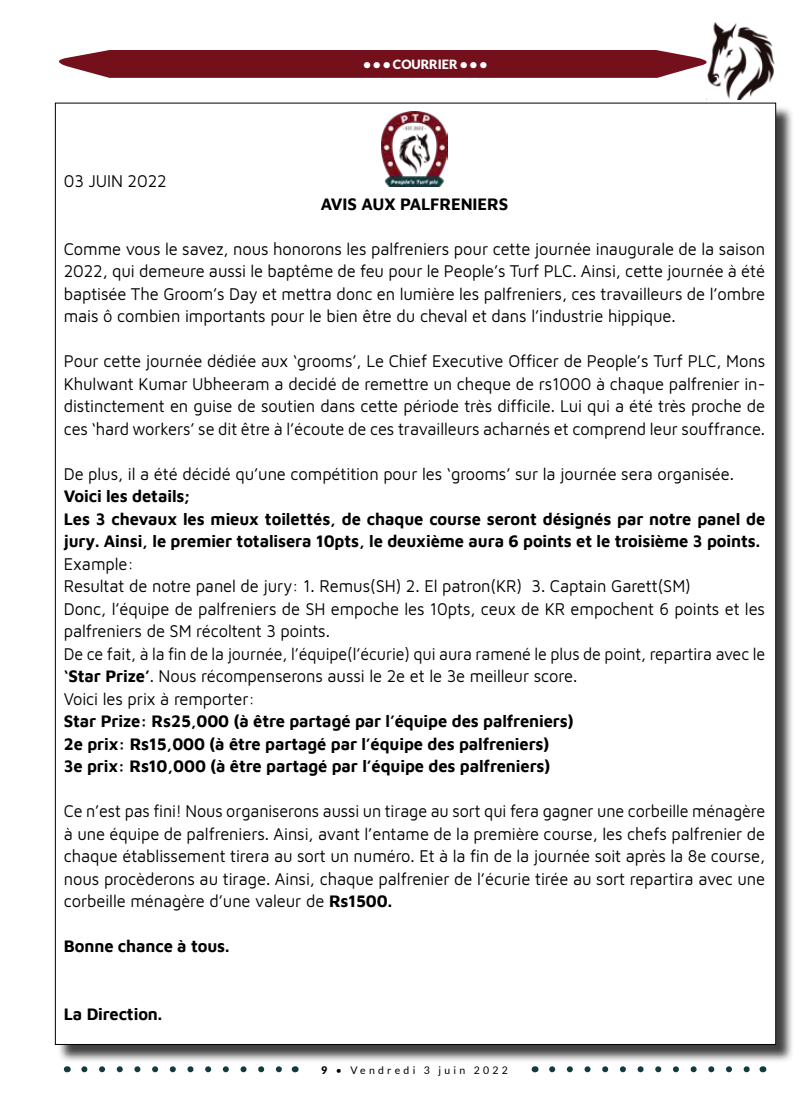
<style>
.page{position:relative;width:808px;height:1106px;background:#fff}
.page>*{position:absolute;margin:0;border:0;box-sizing:border-box;transform-origin:0 0}
.t1{font:17.55px/22.5px "Maven Pro";letter-spacing:-.005em;color:#000;text-align:justify;scale:.94 1}
.t2{font:700 17.55px/22.5px "Maven Pro";letter-spacing:-.005em;color:#000;scale:.94 1}
.t3{font:17.55px/22.5px "Maven Pro";letter-spacing:-.005em;color:#000;text-align:justify;scale:.92 1}
.t4{font:900 12.75px "Lato";color:#fff}
.t5{font:10.5px "Lato";letter-spacing:.31em;color:#000}
.s1{font-weight:700}
.s2{font-weight:900}
</style>
<div class="page">
<svg style="left:59px;top:50px;width:648px;height:28px;background:#7d202c"></svg>
<img style="left:707px;top:22px;width:67px;height:78px">
<svg style="left:84px;top:1066px;width:198px;height:6px"></svg>
<svg style="left:552px;top:1066px;width:198px;height:6px"></svg>
<div style="left:57px;top:105px;width:738px;height:958px;background:#000;opacity:.75"></div>
<div style="left:55px;top:103px;width:721px;height:941px;background:#fff"></div>
<img style="left:381px;top:111px;width:67px;height:76px">
<p class="t1" style="left:64px;top:169px;width:111px">03 JUIN 2022</p>
<p class="t4" style="left:363px;top:57px;width:125px">• • • COURRIER • • •</p>
<p class="t2" style="left:321px;top:191px;width:201px">AVIS AUX PALFRENIERS</p>
<p class="t1" style="left:64px;top:236px;width:748px">Comme vous le savez, nous honorons les palfreniers pour cette journée inaugurale de la saison 2022, qui demeure aussi le baptême de feu pour le People’s Turf PLC. Ainsi, cette journée à été baptisée The Groom’s Day et mettra donc en lumière les palfreniers, ces travailleurs de l’ombre mais ô combien importants pour le bien être du cheval et dans l’industrie hippique.</p>
<p class="t1" style="left:64px;top:349px;width:748px">Pour cette journée dédiée aux ‘grooms’, Le Chief Executive Officer de People’s Turf PLC, Mons Khulwant Kumar Ubheeram a decidé de remettre un cheque de rs1000 à chaque palfrenier in&shy;distinctement en guise de soutien dans cette période très difficile. Lui qui a été très proche de ces ‘hard workers’ se dit être à l’écoute de ces travailleurs acharnés et comprend leur souffrance.</p>
<p class="t1" style="left:64px;top:461px;width:714px">De plus, il a été décidé qu’une compétition pour les ‘grooms’ sur la journée sera organisée.</p>
<p class="t2" style="left:64px;top:483px;width:748px">Voici les details;<br>Les 3 chevaux les mieux toilettés, de chaque course seront désignés par notre panel de jury. Ainsi, le premier totalisera 10pts, le deuxième aura 6 points et le troisième 3 points.</p>
<p class="t1" style="left:64px;top:551px;width:748px;text-align:left">Example:<br>Resultat de notre panel de jury: 1. Remus(SH) 2. El patron(KR) 3. Captain Garett(SM)<br>Donc, l’équipe de palfreniers de SH empoche les 10pts, ceux de KR empochent 6 points et les palfreniers de SM récoltent 3 points.<br>De ce fait, à la fin de la journée, l’équipe(l’écurie) qui aura ramené le plus de point, repartira avec le <span class="s1">‘Star Prize’</span>. Nous récompenserons aussi le 2e et le 3e meilleur score.<br>Voici les prix à remporter:</p>
<p class="t2" style="left:64px;top:708px;width:544px">Star Prize: Rs25,000 (à être partagé par l’équipe des palfreniers)<br>2e prix: Rs15,000 (à être partagé par l’équipe des palfreniers)<br>3e prix: Rs10,000 (à être partagé par l’équipe des palfreniers)</p>
<p class="t3" style="left:64px;top:799px;width:764px">Ce n’est pas fini! Nous organiserons aussi un tirage au sort qui fera gagner une corbeille ménagère à une équipe de palfreniers. Ainsi, avant l’entame de la première course, les chefs palfrenier de chaque établissement tirera au sort un numéro. Et à la fin de la journée soit après la 8e course, nous procèderons au tirage. Ainsi, chaque palfrenier de l’écurie tirée au sort repartira avec une corbeille ménagère d’une valeur de <span class="s1">Rs1500.</span></p>
<p class="t2" style="left:64px;top:933px;width:178px">Bonne chance à tous.</p>
<p class="t2" style="left:64px;top:1001px;width:106px">La Direction.</p>
<p class="t5" style="left:321px;top:1063px;width:188px"><span class="s2">9</span> • Vendredi 3 juin 2022</p>
</div>
